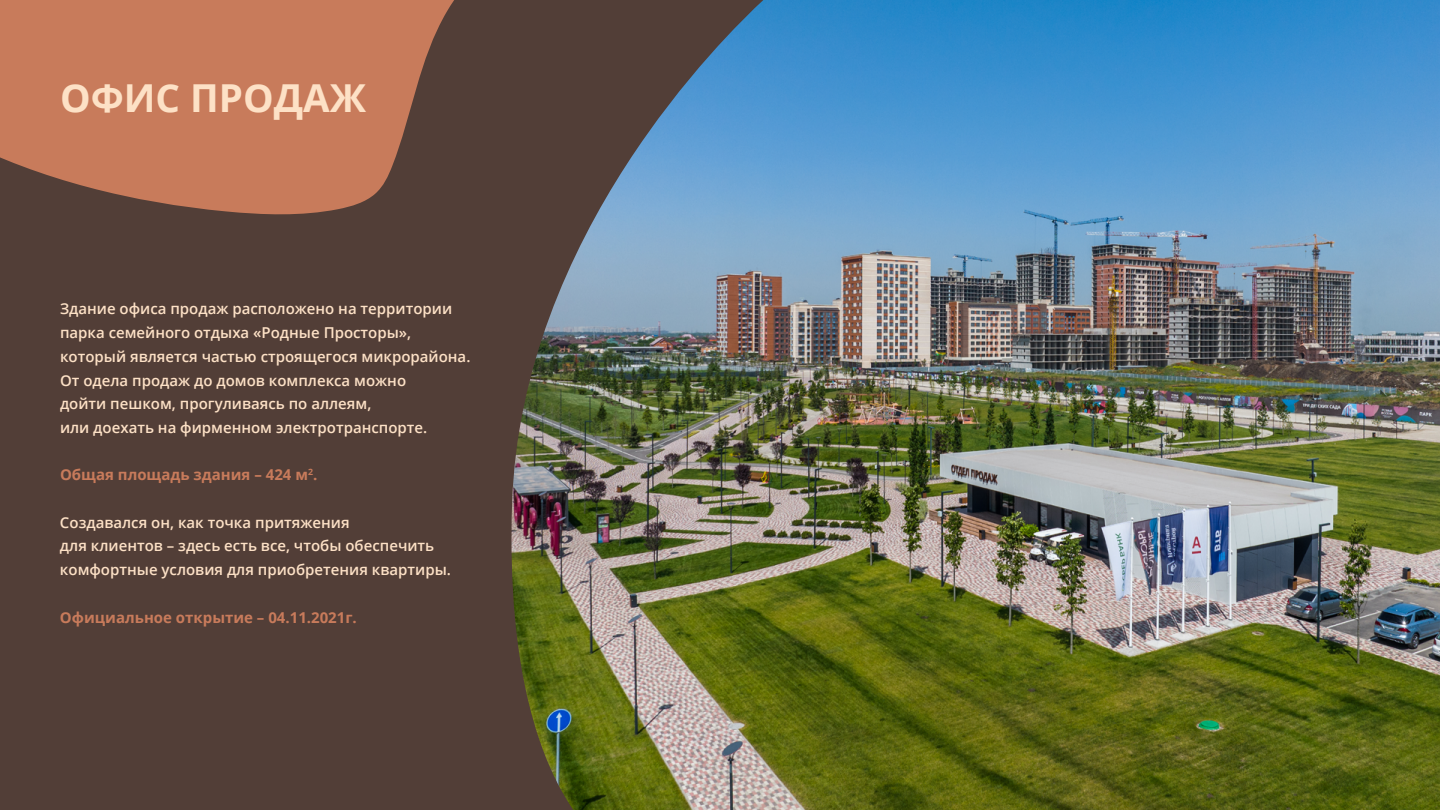
<style>
.page{position:relative;width:1440px;height:810px;background:#523e37}
.page>*{position:absolute;margin:0;border:0;box-sizing:border-box;transform-origin:0 0}
.t1{font:700 38.55px "Open Sans";color:#fde1c6}
.t2{font:600 15px/23.7px "Open Sans";color:#fde1c6}
.t3{font:700 15px "Open Sans";color:#c87b5b}
</style>
<div class="page">
<svg style="left:0;top:0;width:454px;height:215px;fill:#c87b5b"></svg>
<img style="left:511px;top:0;width:929px;height:810px">
<h1 class="t1" style="left:60px;top:71px;width:308px">ОФИС ПРОДАЖ</h1>
<p class="t2" style="left:60px;top:297px;width:412px">Здание офиса продаж расположено на территории парка семейного отдыха «Родные Просторы», который является частью строящегося микрорайона.<br>От одела продаж до домов комплекса можно<br>дойти пешком, прогуливаясь по аллеям,<br>или доехать на фирменном электротранспорте.</p>
<p class="t3" style="left:60px;top:464px;width:259px">Общая площадь здания – 424 м<sup>2</sup>.</p>
<p class="t2" style="left:60px;top:510px;width:393px">Создавался он, как точка притяжения<br>для клиентов – здесь есть все, чтобы обеспечить комфортные условия для приобретения квартиры.</p>
<p class="t3" style="left:60px;top:607px;width:298px">Официальное открытие – 04.11.2021г.</p>
</div>
